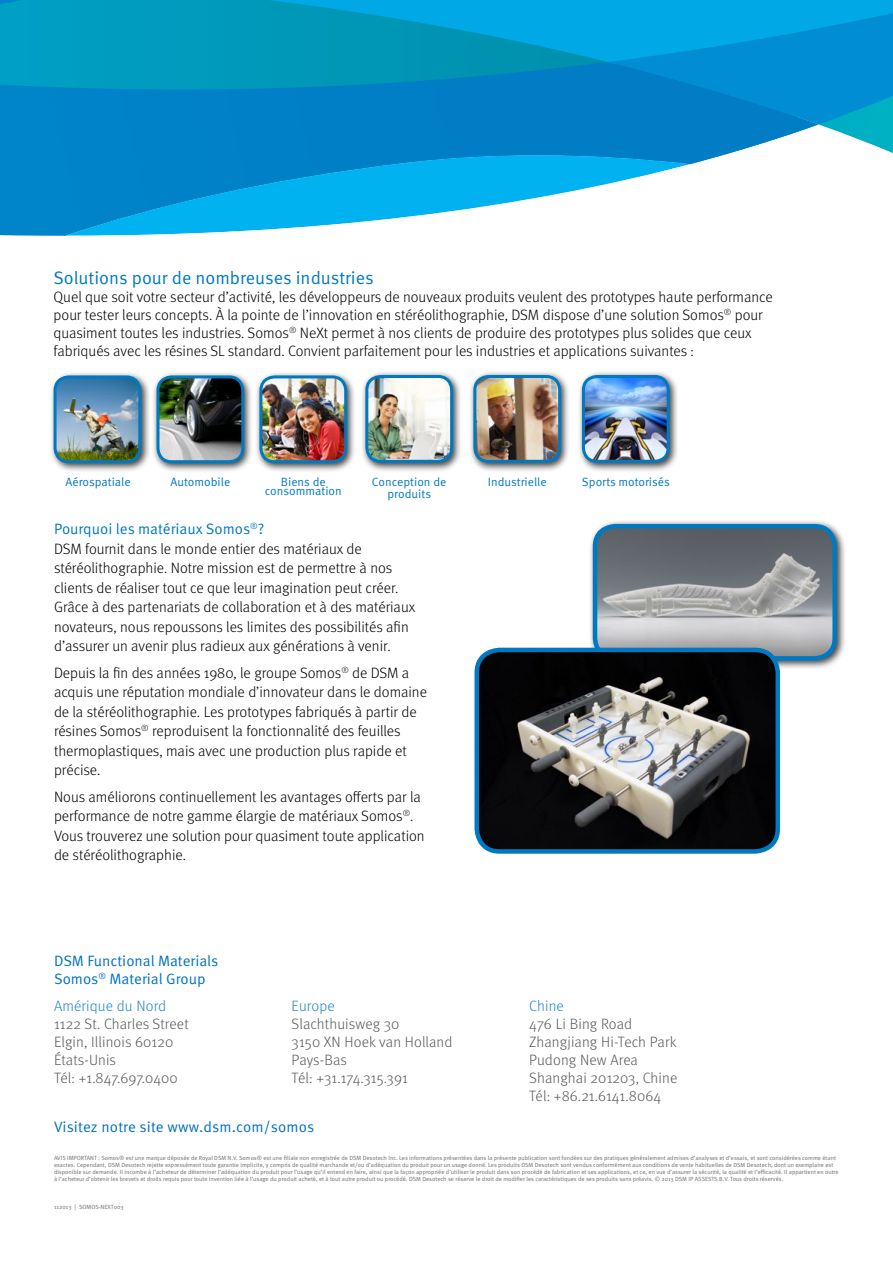
<style>
.page{position:relative;width:893px;height:1263px;background:#fff}
.page>*{position:absolute;margin:0;border:0;box-sizing:border-box;transform-origin:0 0}
.t1{font:18px "Meta Pro Norm";color:#0079c1}
.t2{font:300 15px/19.5px "Meta Pro";color:#000}
.t3{font:300 15px/18px "Meta Pro";letter-spacing:.01em;color:#58595b}
.t4{font:15px/18px "Meta Pro Norm";color:#0072bc}
.t5{font:15px "Meta Pro Norm";color:#0079c1}
.t6{font:300 15px "Meta Pro";letter-spacing:.01em;color:#2484c6}
.t7{font:12px/9px "Meta Pro Norm";color:#0079c1;text-align:center}
.t8{font:6px/7.2px "Meta Pro Norm";color:#6d6e71}
</style>
<div class="page">
<svg style="left:0;top:153px;width:730px;height:83px"></svg>
<svg style="left:65px;top:153px;width:625px;height:83px"></svg>
<svg style="left:0;top:0;width:893px;height:153px;background:#0491c9"></svg>
<div style="left:49px;top:371px;width:102px;height:102px;background:#000;opacity:.75"></div>
<img style="left:55px;top:377px;width:85px;height:85px">
<div style="left:54px;top:375px;width:87px;height:88px;border:3px solid #0079c1;border-radius:14px"></div>
<div style="left:152px;top:371px;width:102px;height:102px;background:#000;opacity:.75"></div>
<img style="left:158px;top:377px;width:85px;height:85px">
<div style="left:156px;top:375px;width:88px;height:88px;border:3px solid #0079c1;border-radius:14px"></div>
<div style="left:255px;top:371px;width:102px;height:102px;background:#000;opacity:.75"></div>
<img style="left:261px;top:377px;width:85px;height:85px">
<div style="left:259px;top:375px;width:88px;height:88px;border:3px solid #0079c1;border-radius:14px"></div>
<div style="left:361px;top:370px;width:102px;height:102px;background:#000;opacity:.75"></div>
<img style="left:367px;top:376px;width:85px;height:85px">
<div style="left:365px;top:375px;width:88px;height:88px;border:3px solid #0079c1;border-radius:14px"></div>
<div style="left:577px;top:370px;width:102px;height:102px;background:#000;opacity:.75"></div>
<img style="left:583px;top:376px;width:85px;height:85px">
<div style="left:582px;top:375px;width:88px;height:88px;border:3px solid #0079c1;border-radius:14px"></div>
<div style="left:469px;top:370px;width:102px;height:102px;background:#000;opacity:.75"></div>
<img style="left:475px;top:376px;width:85px;height:85px">
<div style="left:473px;top:375px;width:88px;height:88px;border:3px solid #0079c1;border-radius:14px"></div>
<div style="left:588px;top:519px;width:258px;height:151px;background:#000;opacity:.75"></div>
<img style="left:595px;top:526px;width:240px;height:132px">
<div style="left:593px;top:524px;width:244px;height:137px;border:4px solid #0079c1;border-radius:20px"></div>
<img style="left:479px;top:650px;width:299px;height:199px">
<div style="left:474px;top:648px;width:306px;height:206px;border:4px solid #0079c1;border-radius:23px"></div>
<p class="t1" style="left:54px;top:264px;width:322px">Solutions pour de nombreuses industries</p>
<p class="t2" style="left:54px;top:287px;width:721px;line-height:18px">Quel que soit votre secteur d’activité, les développeurs de nouveaux produits veulent des prototypes haute performance pour tester leurs concepts. À la pointe de l’innovation en stéréolithographie, DSM dispose d’une solution Somos<sup>®</sup> pour quasiment toutes les industries. Somos<sup>®</sup> NeXt permet à nos clients de produire des prototypes plus solides que ceux fabriqués avec les résines SL standard. Convient parfaitement pour les industries et applications suivantes :</p>
<p class="t7" style="left:65px;top:477px;width:67px">Aérospatiale</p>
<p class="t7" style="left:170px;top:477px;width:61px">Automobile</p>
<p class="t7" style="left:582px;top:477px;width:89px">Sports motorisés</p>
<p class="t7" style="left:372px;top:477px;width:76px">Conception de</p>
<p class="t7" style="left:488px;top:477px;width:60px">Industrielle</p>
<p class="t7" style="left:387px;top:489px;width:45px">produits</p>
<p class="t7" style="left:265px;top:477px;width:79px">Biens de consommation</p>
<p class="t5" style="left:54px;top:518px;width:212px">Pourquoi les matériaux Somos<sup>®</sup>?</p>
<p class="t2" style="left:54px;top:538px;width:363px">DSM fournit dans le monde entier des matériaux de stéréolithographie. Notre mission est de permettre à nos clients de réaliser tout ce que leur imagination peut créer.<br>Grâce à des partenariats de collaboration et à des matériaux novateurs, nous repoussons les limites des possibilités afin d’assurer un avenir plus radieux aux générations à venir.</p>
<p class="t2" style="left:54px;top:662px;width:374px">Depuis la fin des années 1980, le groupe Somos<sup>®</sup> de DSM a acquis une réputation mondiale d’innovateur dans le domaine de la stéréolithographie. Les prototypes fabriqués à partir de résines Somos<sup>®</sup> reproduisent la fonctionnalité des feuilles thermoplastiques, mais avec une production plus rapide et précise.</p>
<p class="t2" style="left:54px;top:786px;width:372px">Nous améliorons continuellement les avantages offerts par la performance de notre gamme élargie de matériaux Somos<sup>®</sup>.<br>Vous trouverez une solution pour quasiment toute application de stéréolithographie.</p>
<p class="t4" style="left:54px;top:951px;width:166px">DSM Functional Materials<br>Somos<sup>®</sup> Material Group</p>
<p class="t6" style="left:54px;top:995px;width:114px">Amérique du Nord</p>
<p class="t3" style="left:54px;top:1014px;width:136px">1122 St. Charles Street<br>Elgin, Illinois 60120<br>États-Unis<br>Tél: +1.847.697.0400</p>
<p class="t4" style="left:54px;top:1117px;width:262px">Visitez notre site www.dsm.com/somos</p>
<p class="t6" style="left:292px;top:995px;width:45px">Europe</p>
<p class="t3" style="left:292px;top:1014px;width:162px">Slachthuisweg 30<br>3150 XN Hoek van Holland<br>Pays-Bas<br>Tél: +31.174.315.391</p>
<p class="t6" style="left:529px;top:995px;width:36px">Chine</p>
<p class="t3" style="left:529px;top:1014px;width:150px">476 Li Bing Road<br>Zhangjiang Hi-Tech Park<br>Pudong New Area<br>Shanghai 201203, Chine<br>Tél: +86.21.6141.8064</p>
<p class="t8" style="left:54px;top:1154px;width:786px">AVIS IMPORTANT : Somos® est une marque déposée de Royal DSM N.V. Somos® est une filiale non enregistrée de DSM Desotech Inc. Les informations présentées dans la présente publication sont fondées sur des pratiques généralement admises d’analyses et d’essais, et sont considérées comme étant exactes. Cependant, DSM Desotech rejette expressément toute garantie implicite, y compris de qualité marchande et/ou d’adéquation du produit pour un usage donné. Les produits DSM Desotech sont vendus conformément aux conditions de vente habituelles de DSM Desotech, dont un exemplaire est disponible sur demande. Il incombe à l’acheteur de déterminer l’adéquation du produit pour l’usage qu’il entend en faire, ainsi que la façon appropriée d’utiliser le produit dans son procédé de fabrication et ses applications, et ce, en vue d’assurer la sécurité, la qualité et l’efficacité. Il appartient en outre à l’acheteur d’obtenir les brevets et droits requis pour toute invention liée à l’usage du produit acheté, et à tout autre produit ou procédé. DSM Desotech se réserve le droit de modifier les caractéristiques de ses produits sans préavis. © 2013 DSM IP ASSESTS B.V. Tous droits réservés.</p>
<p class="t8" style="left:54px;top:1203px;width:71px">112013 | SOMOS-NEXT003</p>
</div>
